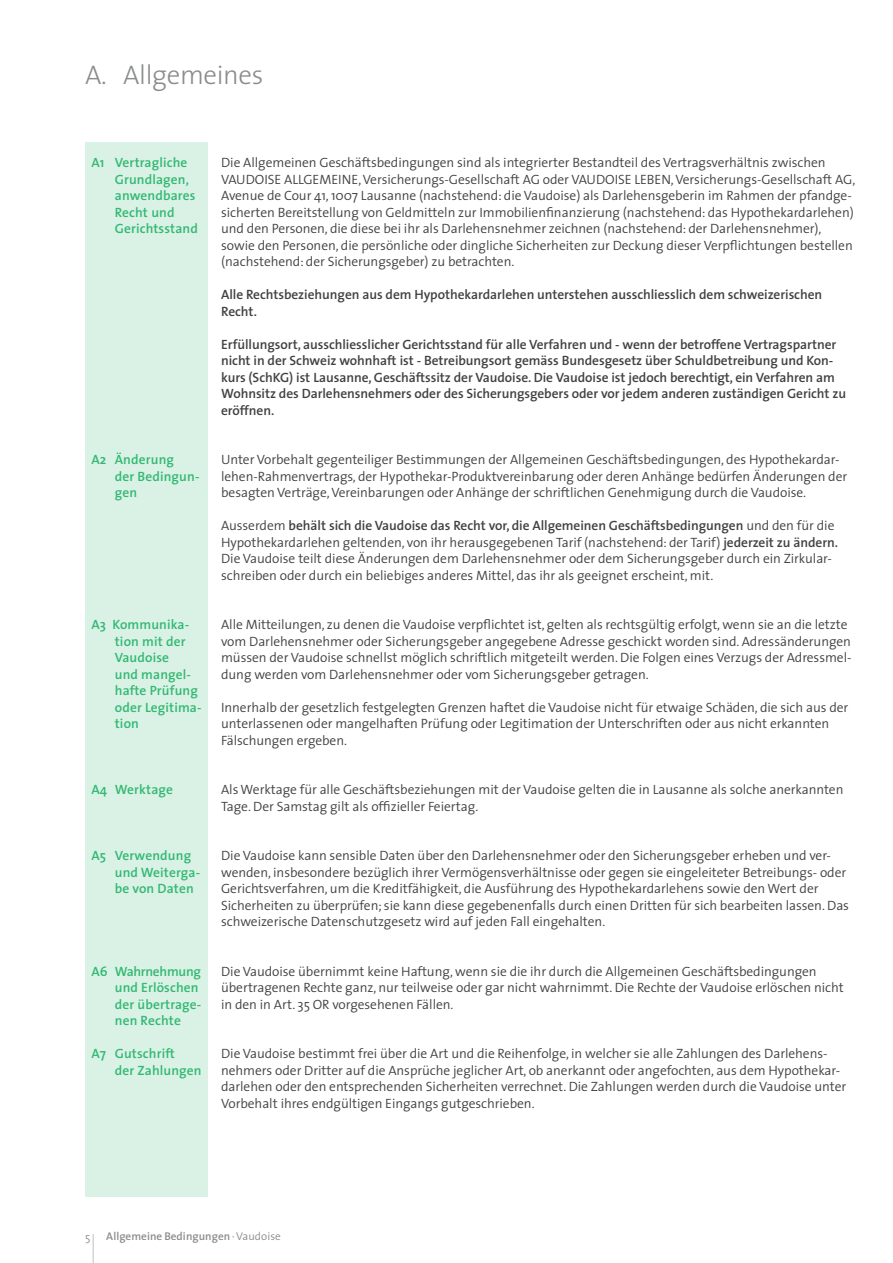
<style>
.page{position:relative;width:893px;height:1263px;background:#fff}
.page>*{position:absolute;margin:0;border:0;box-sizing:border-box;transform-origin:0 0}
.t1{font:300 41.25px "The Sans";color:#8a8c8e;scale:.2 1}
.t2{font:300 27px "The Sans";letter-spacing:-.015em;color:#8a8c8e}
.t3{font:300 13.5px/16.5px "The Sans";letter-spacing:-.005em;color:#414042}
.t4{font:600 13.5px/16.5px "The Sans";letter-spacing:-.005em;color:#414042}
.t5{font:600 13.5px/16.5px "The Sans";letter-spacing:.01em;color:#33b873}
.t6{font:600 11.25px "The Sans";letter-spacing:.005em;color:#8a8c8e}
.t7{font:300 11.25px "The Sans";color:#8a8c8e}
.s1{font-weight:600}
.s2{font-weight:300}
</style>
<div class="page">
<div style="left:85px;top:142px;width:123px;height:1055px;background:#d9f2e5"></div>
<h2 class="t2" style="left:85px;top:52px;width:180px">A. Allgemeines</h2>
<p class="t5" style="left:115px;top:154px;width:85px;text-indent:-23px">A1 Vertragliche<br>Grundlagen, anwendbares<br>Recht und<br>Gerichtsstand</p>
<p class="t5" style="left:115px;top:451px;width:86px;text-indent:-23px">A2 Änderung<br>der Bedingun&shy;gen</p>
<p class="t5" style="left:115px;top:616px;width:88px;text-indent:-23px">A3 Kommunika&shy;tion mit der<br>Vaudoise<br>und mangel&shy;hafte Prüfung oder Legitima&shy;tion</p>
<p class="t5" style="left:91px;top:781px;width:83px">A4 Werktage</p>
<p class="t5" style="left:115px;top:847px;width:87px;text-indent:-23px">A5 Verwendung und Weiterga&shy;be von Daten</p>
<p class="t5" style="left:115px;top:962px;width:88px;text-indent:-23px">A6 Wahrnehmung und Erlöschen der übertrage&shy;nen Rechte</p>
<p class="t5" style="left:115px;top:1045px;width:88px;text-indent:-23px">A7 Gutschrift<br>der Zahlungen</p>
<p class="t3" style="left:221px;top:154px;width:636px">Die Allgemeinen Geschäftsbedingungen sind als integrierter Bestandteil des Vertragsverhältnis zwischen VAUDOISE ALLGEMEINE, Versicherungs-Gesellschaft AG oder VAUDOISE LEBEN, Versicherungs-Gesellschaft AG, Avenue de Cour 41, 1007 Lausanne (nachstehend: die Vaudoise) als Darlehensgeberin im Rahmen der pfandge&shy;sicherten Bereitstellung von Geldmitteln zur Immobilienfinanzierung (nachstehend: das Hypothekardarlehen) und den Personen, die diese bei ihr als Darlehensnehmer zeichnen (nachstehend: der Darlehensnehmer), sowie den Personen, die persönliche oder dingliche Sicherheiten zur Deckung dieser Verpflichtungen bestellen (nachstehend: der Sicherungsgeber) zu betrachten.</p>
<p class="t4" style="left:221px;top:286px;width:603px">Alle Rechtsbeziehungen aus dem Hypothekardarlehen unterstehen ausschliesslich dem schweizerischen<br>Recht.</p>
<p class="t4" style="left:221px;top:335px;width:627px">Erfüllungsort, ausschliesslicher Gerichtsstand für alle Verfahren und - wenn der betroffene Vertragspartner nicht in der Schweiz wohnhaft ist - Betreibungsort gemäss Bundesgesetz über Schuldbetreibung und Kon&shy;kurs (SchKG) ist Lausanne, Geschäftssitz der Vaudoise. Die Vaudoise ist jedoch berechtigt, ein Verfahren am Wohnsitz des Darlehensnehmers oder des Sicherungsgebers oder vor jedem anderen zuständigen Gericht zu eröffnen.</p>
<p class="t3" style="left:221px;top:451px;width:628px">Unter Vorbehalt gegenteiliger Bestimmungen der Allgemeinen Geschäftsbedingungen, des Hypothekardar&shy;lehen-Rahmenvertrags, der Hypothekar-Produktvereinbarung oder deren Anhänge bedürfen Änderungen der besagten Verträge, Vereinbarungen oder Anhänge der schriftlichen Genehmigung durch die Vaudoise.</p>
<p class="t3" style="left:221px;top:517px;width:618px">Ausserdem <span class="s1">behält sich die Vaudoise das Recht vor, die Allgemeinen Geschäftsbedingungen</span> und den für die Hypothekardarlehen geltenden, von ihr herausgegebenen Tarif (nachstehend: der Tarif) <span class="s1">jederzeit zu ändern.<br></span>Die Vaudoise teilt diese Änderungen dem Darlehensnehmer oder dem Sicherungsgeber durch ein Zirkular&shy;schreiben oder durch ein beliebiges anderes Mittel, das ihr als geeignet erscheint, mit.</p>
<p class="t3" style="left:221px;top:616px;width:632px">Alle Mitteilungen, zu denen die Vaudoise verpflichtet ist, gelten als rechtsgültig erfolgt, wenn sie an die letzte vom Darlehensnehmer oder Sicherungsgeber angegebene Adresse geschickt worden sind. Adressänderungen müssen der Vaudoise schnellst möglich schriftlich mitgeteilt werden. Die Folgen eines Verzugs der Adressmel&shy;dung werden vom Darlehensnehmer oder vom Sicherungsgeber getragen.</p>
<p class="t3" style="left:221px;top:698px;width:629px">Innerhalb der gesetzlich festgelegten Grenzen haftet die Vaudoise nicht für etwaige Schäden, die sich aus der unterlassenen oder mangelhaften Prüfung oder Legitimation der Unterschriften oder aus nicht erkannten<br>Fälschungen ergeben.</p>
<p class="t3" style="left:221px;top:781px;width:624px">Als Werktage für alle Geschäftsbeziehungen mit der Vaudoise gelten die in Lausanne als solche anerkannten<br>Tage. Der Samstag gilt als offizieller Feiertag.</p>
<p class="t3" style="left:221px;top:847px;width:629px">Die Vaudoise kann sensible Daten über den Darlehensnehmer oder den Sicherungsgeber erheben und ver&shy;wenden, insbesondere bezüglich ihrer Vermögensverhältnisse oder gegen sie eingeleiteter Betreibungs- oder Gerichtsverfahren, um die Kreditfähigkeit, die Ausführung des Hypothekardarlehens sowie den Wert der Sicherheiten zu überprüfen; sie kann diese gegebenenfalls durch einen Dritten für sich bearbeiten lassen. Das schweizerische Datenschutzgesetz wird auf jeden Fall eingehalten.</p>
<p class="t3" style="left:221px;top:962px;width:624px">Die Vaudoise übernimmt keine Haftung, wenn sie die ihr durch die Allgemeinen Geschäftsbedingungen übertragenen Rechte ganz, nur teilweise oder gar nicht wahrnimmt. Die Rechte der Vaudoise erlöschen nicht in den in Art. 35 OR vorgesehenen Fällen.</p>
<p class="t3" style="left:221px;top:1045px;width:627px">Die Vaudoise bestimmt frei über die Art und die Reihenfolge, in welcher sie alle Zahlungen des Darlehens&shy;nehmers oder Dritter auf die Ansprüche jeglicher Art, ob anerkannt oder angefochten, aus dem Hypothekar&shy;darlehen oder den entsprechenden Sicherheiten verrechnet. Die Zahlungen werden durch die Vaudoise unter Vorbehalt ihres endgültigen Eingangs gutgeschrieben.</p>
<p class="t7" style="left:85px;top:1228px;width:7px">5</p>
<h1 class="t1" style="left:92px;top:1216px;width:13px">|</h1>
<p class="t6" style="left:106px;top:1227px;width:176px">Allgemeine Bedingungen <span class="s2">· Vaudoise</span></p>
</div>
